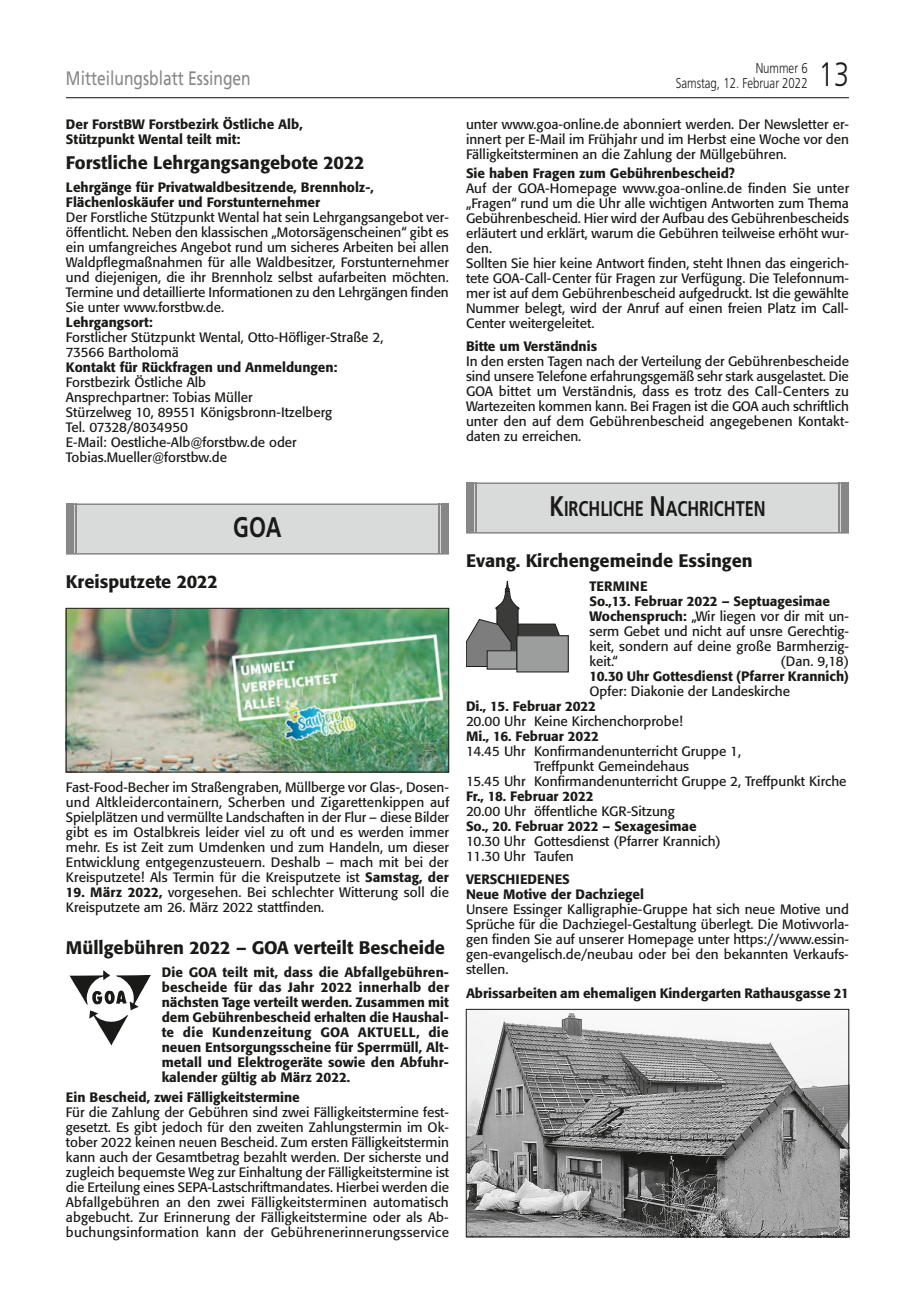
<style>
.page{position:relative;width:915px;height:1297px;background:#fff}
.page>*{position:absolute;margin:0;border:0;box-sizing:border-box;transform-origin:0 0}
.t1{font:300 33.75px "Frutiger";color:#1a1a18;scale:.8 1}
.t2{font:700 28.35px "Frutiger";color:#1a1a18;scale:.77 1}
.t3{font:700 21.3px "Frutiger";color:#1a1a18;scale:.77 1}
.t4{font:19.5px "Frutiger";color:#868786;scale:.8 1}
.t5{font:500 18px "Formata";color:#1a1a18}
.t6{font:300 14.25px "Frutiger";color:#1a1a18;scale:.8 1}
.t7{font:13.5px/15px "Formata";color:#1a1a18;text-align:justify}
.t8{font:500 13.5px/15px "Formata";color:#1a1a18}
.s1{font-weight:500}
.s2{font-size:28.35px}
</style>
<div class="page">
<hr style="left:66px;top:97px;width:782px;height:1px;background:#1a1a18">
<div style="left:67px;top:505px;width:380px;height:48px;background:#d9dada"></div>
<div style="left:66px;top:503px;width:383px;height:52px;border:2px solid #868786"></div>
<div style="left:441px;top:503px;width:8px;height:51px;background:#868786"></div>
<hr style="left:438px;top:504px;width:1px;height:50px;background:#868786">
<div style="left:66px;top:504px;width:7px;height:50px;background:#868786"></div>
<hr style="left:75px;top:503px;width:2px;height:51px;background:#868786">
<img style="left:68px;top:610px;width:379px;height:160px">
<div style="left:66px;top:608px;width:383px;height:164px;border:1px solid #1a1a18"></div>
<svg style="left:69px;top:970px;width:82px;height:75px"></svg>
<div style="left:467px;top:484px;width:380px;height:48px;background:#d9dada"></div>
<div style="left:466px;top:482px;width:382px;height:52px;border:2px solid #868786"></div>
<div style="left:841px;top:482px;width:7px;height:51px;background:#868786"></div>
<hr style="left:837px;top:483px;width:2px;height:50px;background:#868786">
<div style="left:466px;top:482px;width:7px;height:51px;background:#868786"></div>
<hr style="left:475px;top:482px;width:1px;height:51px;background:#868786">
<img style="left:468px;top:1011px;width:378px;height:224px">
<div style="left:466px;top:1009px;width:382px;height:228px;border:1px solid #1a1a18"></div>
<div style="left:516px;top:636px;width:52px;height:36px;background:#9c9d9d"></div>
<svg style="left:466px;top:581px;width:97px;height:86px"></svg>
<p class="t6" style="left:755px;top:60px;width:66px">Nummer 6</p>
<h3 class="t4" style="left:66px;top:66px;width:232px">Mitteilungsblatt Essingen</h3>
<p class="t6" style="left:675px;top:75px;width:166px">Samstag, 12. Februar 2022</p>
<h1 class="t1" style="left:818px;top:55px;width:39px">13</h1>
<p class="t8" style="left:66px;top:116px;width:238px">Der ForstBW Forstbezirk Östliche Alb,<br>Stützpunkt Wental teilt mit:</p>
<h3 class="t5" style="left:66px;top:152px;width:300px">Forstliche Lehrgangsangebote 2022</h3>
<p class="t8" style="left:66px;top:180px;width:309px">Lehrgänge für Privatwaldbesitzende, Brennholz-,<br>Flächenloskäufer und Forstunternehmer</p>
<p class="t7" style="left:66px;top:210px;width:384px">Der Forstliche Stützpunkt Wental hat sein Lehrgangsangebot ver&shy;öffentlicht. Neben den klassischen „Motorsägenscheinen“ gibt es ein umfangreiches Angebot rund um sicheres Arbeiten bei allen Waldpflegmaßnahmen für alle Waldbesitzer, Forstunternehmer und diejenigen, die ihr Brennholz selbst aufarbeiten möchten.<br>Termine und detaillierte Informationen zu den Lehrgängen finden Sie unter www.forstbw.de.</p>
<p class="t8" style="left:66px;top:315px;width:88px">Lehrgangsort:</p>
<p class="t7" style="left:66px;top:330px;width:319px">Forstlicher Stützpunkt Wental, Otto-Höfliger-Straße 2,<br>73566 Bartholomä</p>
<p class="t8" style="left:66px;top:360px;width:273px">Kontakt für Rückfragen und Anmeldungen:</p>
<p class="t7" style="left:66px;top:375px;width:268px;text-align:left">Forstbezirk Östliche Alb<br>Ansprechpartner: Tobias Müller<br>Stürzelweg 10, 89551 Königsbronn-Itzelberg<br>Tel. 07328/8034950<br>E-Mail: Oestliche-Alb@forstbw.de oder<br>Tobias.Mueller@forstbw.de</p>
<h3 class="t5" style="left:66px;top:571px;width:153px">Kreisputzete 2022</h3>
<h2 class="t2" style="left:233px;top:510px;width:64px">GOA</h2>
<p class="t7" style="left:66px;top:779px;width:384px">Fast-Food-Becher im Straßengraben, Müllberge vor Glas-, Dosen&shy;und Altkleidercontainern, Scherben und Zigarettenkippen auf Spielplätzen und vermüllte Landschaften in der Flur – diese Bilder gibt es im Ostalbkreis leider viel zu oft und es werden immer mehr. Es ist Zeit zum Umdenken und zum Handeln, um dieser Entwicklung entgegenzusteuern. Deshalb – mach mit bei der Kreisputzete! Als Termin für die Kreisputzete ist <span class="s1">Samstag, der</span></p>
<p class="t7" style="left:66px;top:884px;width:384px"><span class="s1">19. März 2022,</span> vorgesehen. Bei schlechter Witterung soll die<br>Kreisputzete am 26. März 2022 stattfinden.</p>
<h3 class="t5" style="left:66px;top:936px;width:380px">Müllgebühren 2022 – GOA verteilt Bescheide</h3>
<p class="t8" style="left:162px;top:965px;width:289px;text-align:justify">Die GOA teilt mit, dass die Abfallgebühren&shy;bescheide für das Jahr 2022 innerhalb der nächsten Tage verteilt werden. Zusammen mit dem Gebührenbescheid erhalten die Haushal&shy;te die Kundenzeitung GOA AKTUELL, die neuen Entsorgungsscheine für Sperrmüll, Alt&shy;metall und Elektrogeräte sowie den Abfuhr&shy;kalender gültig ab März 2022.</p>
<p class="t8" style="left:66px;top:1089px;width:235px">Ein Bescheid, zwei Fälligkeitstermine</p>
<p class="t7" style="left:66px;top:1104px;width:384px">Für die Zahlung der Gebühren sind zwei Fälligkeitstermine fest&shy;gesetzt. Es gibt jedoch für den zweiten Zahlungstermin im Ok&shy;tober 2022 keinen neuen Bescheid. Zum ersten Fälligkeitstermin kann auch der Gesamtbetrag bezahlt werden. Der sicherste und zugleich bequemste Weg zur Einhaltung der Fälligkeitstermine ist die Erteilung eines SEPA-Lastschriftmandates. Hierbei werden die Abfallgebühren an den zwei Fälligkeitsterminen automatisch abgebucht. Zur Erinnerung der Fälligkeitstermine oder als Ab&shy;buchungsinformation kann der Gebührenerinnerungsservice</p>
<p class="t7" style="left:466px;top:116px;width:384px">unter www.goa-online.de abonniert werden. Der Newsletter er&shy;innert per E-Mail im Frühjahr und im Herbst eine Woche vor den Fälligkeitsterminen an die Zahlung der Müllgebühren.</p>
<p class="t8" style="left:466px;top:166px;width:270px">Sie haben Fragen zum Gebührenbescheid?</p>
<p class="t7" style="left:466px;top:181px;width:384px;text-align:left">Auf der GOA-Homepage www.goa-online.de finden Sie unter „Fragen“ rund um die Uhr alle wichtigen Antworten zum Thema Gebührenbescheid. Hier wird der Aufbau des Gebührenbescheids erläutert und erklärt, warum die Gebühren teilweise erhöht wur&shy;den.<br>Sollten Sie hier keine Antwort finden, steht Ihnen das eingerich&shy;tete GOA-Call-Center für Fragen zur Verfügung. Die Telefonnum&shy;mer ist auf dem Gebührenbescheid aufgedruckt. Ist die gewählte Nummer belegt, wird der Anruf auf einen freien Platz im Call-Center weitergeleitet.</p>
<p class="t8" style="left:466px;top:339px;width:133px">Bitte um Verständnis</p>
<p class="t7" style="left:466px;top:354px;width:384px">In den ersten Tagen nach der Verteilung der Gebührenbescheide sind unsere Telefone erfahrungsgemäß sehr stark ausgelastet. Die GOA bittet um Verständnis, dass es trotz des Call-Centers zu Wartezeiten kommen kann. Bei Fragen ist die GOA auch schriftlich unter den auf dem Gebührenbescheid angegebenen Kontakt&shy;daten zu erreichen.</p>
<h3 class="t3" style="left:549px;top:496px;width:282px"><span class="s2">K</span>IRCHLICHE <span class="s2">N</span>ACHRICHTEN</h3>
<h3 class="t5" style="left:466px;top:550px;width:288px">Evang. Kirchengemeinde Essingen</h3>
<p class="t7" style="left:589px;top:579px;width:261px;text-align:left"><span class="s1">TERMINE<br>So.,13. Februar 2022 – Septuagesimae<br>Wochenspruch:</span> „Wir liegen vor dir mit un&shy;serm Gebet und nicht auf unsre Gerechtig&shy;keit, sondern auf deine große Barmherzig&shy;keit.“</p>
<p class="t7" style="left:780px;top:654px;width:70px">(Dan. 9,18)</p>
<p class="t8" style="left:589px;top:668px;width:261px">10.30 Uhr Gottesdienst (Pfarrer Krannich)</p>
<p class="t7" style="left:589px;top:683px;width:202px">Opfer: Diakonie der Landeskirche</p>
<p class="t8" style="left:466px;top:698px;width:131px">Di., 15. Februar 2022</p>
<p class="t7" style="left:466px;top:713px;width:218px">20.00 Uhr Keine Kirchenchorprobe!</p>
<p class="t8" style="left:466px;top:728px;width:134px">Mi., 16. Februar 2022</p>
<p class="t7" style="left:466px;top:743px;width:277px">14.45 Uhr Konfirmandenunterricht Gruppe 1,</p>
<p class="t7" style="left:534px;top:758px;width:156px">Treffpunkt Gemeindehaus</p>
<p class="t7" style="left:466px;top:773px;width:382px">15.45 Uhr Konfirmandenunterricht Gruppe 2, Treffpunkt Kirche</p>
<p class="t8" style="left:466px;top:788px;width:129px">Fr., 18. Februar 2022</p>
<p class="t7" style="left:466px;top:803px;width:210px">20.00 Uhr öffentliche KGR-Sitzung</p>
<p class="t8" style="left:466px;top:818px;width:232px">So., 20. Februar 2022 – Sexagesimae</p>
<p class="t7" style="left:466px;top:833px;width:256px">10.30 Uhr Gottesdienst (Pfarrer Krannich)<br>11.30 Uhr Taufen</p>
<p class="t8" style="left:466px;top:872px;width:179px">VERSCHIEDENES<br>Neue Motive der Dachziegel</p>
<p class="t7" style="left:466px;top:902px;width:384px">Unsere Essinger Kalligraphie-Gruppe hat sich neue Motive und Sprüche für die Dachziegel-Gestaltung überlegt. Die Motivvorla&shy;gen finden Sie auf unserer Homepage unter https://www.essin&shy;gen-evangelisch.de/neubau oder bei den bekannten Verkaufs&shy;stellen.</p>
<p class="t8" style="left:466px;top:985px;width:384px">Abrissarbeiten am ehemaligen Kindergarten Rathausgasse 21</p>
</div>
